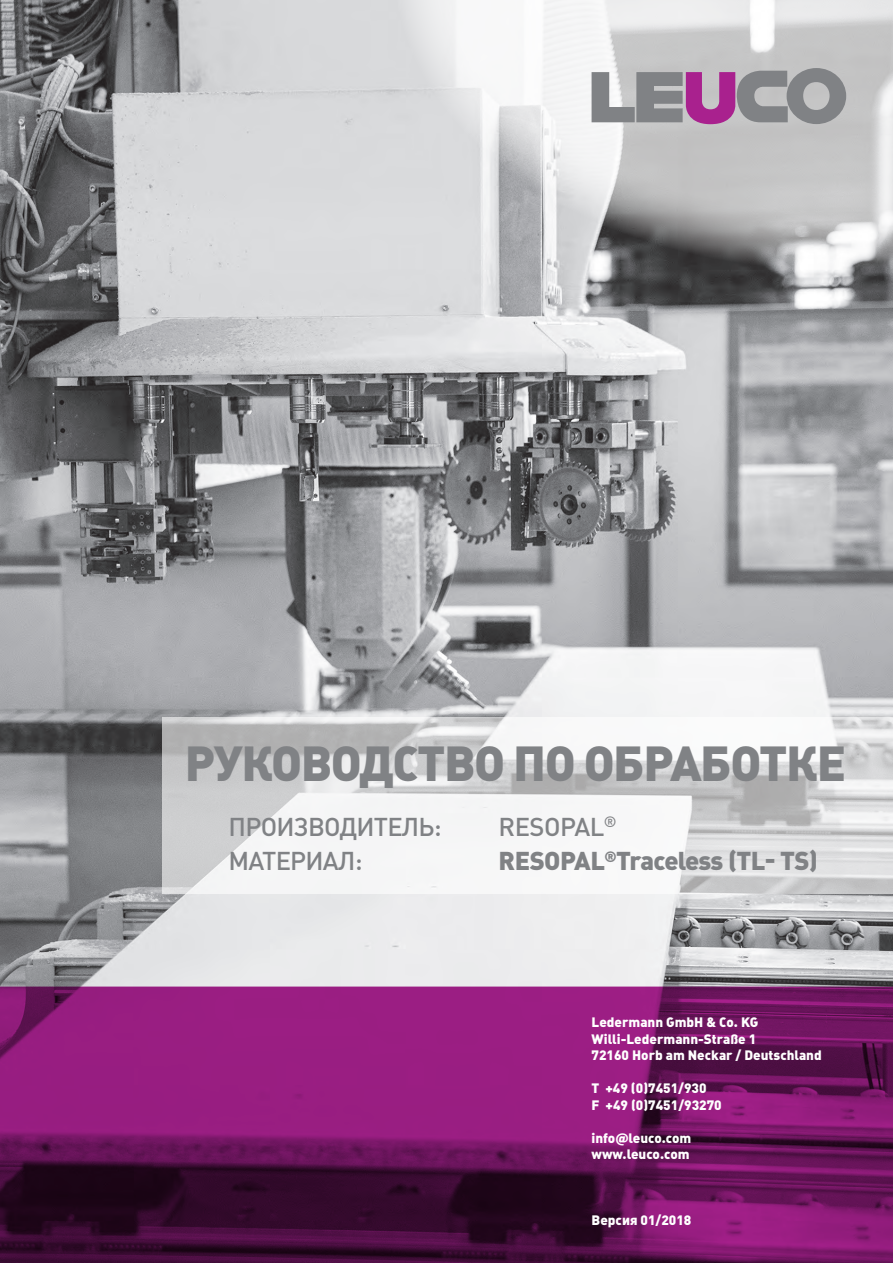
<style>
.page{position:relative;width:893px;height:1263px;background:#fff}
.page>*{position:absolute;margin:0;border:0;box-sizing:border-box;transform-origin:0 0}
.t1{font:900 48.6px "DIN Pro";letter-spacing:-.03em;color:#808285}
.t2{font:500 25.5px "DIN Pro";letter-spacing:-.03em;color:#808285}
.t3{font:900 25.5px "DIN Pro";letter-spacing:-.03em;color:#808285}
.t4{font:900 13.5px/16.5px "DIN Pro";color:#fff}
</style>
<div class="page">
<img style="left:0;top:0;width:893px;height:986px">
<svg style="left:162px;top:717px;width:731px;height:176px"></svg>
<svg style="left:387px;top:0;width:506px;height:277px"></svg>
<svg style="left:0;top:986px;width:893px;height:277px;background:#701660"></svg>
<svg style="left:592px;top:68px;width:254px;height:56px;background:#a0909f"></svg>
<h1 class="t1" style="left:185px;top:731px;width:663px">РУКОВОДСТВО ПО ОБРАБОТКЕ</h1>
<h2 class="t2" style="left:229px;top:809px;width:215px">ПРОИЗВОДИТЕЛЬ:</h2>
<h2 class="t2" style="left:499px;top:809px;width:120px">RESOPAL<sup>®</sup></h2>
<h2 class="t2" style="left:229px;top:844px;width:136px">МАТЕРИАЛ:</h2>
<h2 class="t3" style="left:499px;top:844px;width:321px">RESOPAL<sup>®</sup>Traceless (TL- TS)</h2>
<p class="t4" style="left:592px;top:1014px;width:232px">Ledermann GmbH &amp; Co. KG<br>Willi-Ledermann-Straße 1<br>72160 Horb am Neckar / Deutschland</p>
<p class="t4" style="left:592px;top:1080px;width:132px">T +49 (0)7451/930<br>F +49 (0)7451/93270</p>
<p class="t4" style="left:592px;top:1129px;width:101px">info@leuco.com www.leuco.com</p>
<p class="t4" style="left:592px;top:1212px;width:101px">Версия 01/2018</p>
</div>
